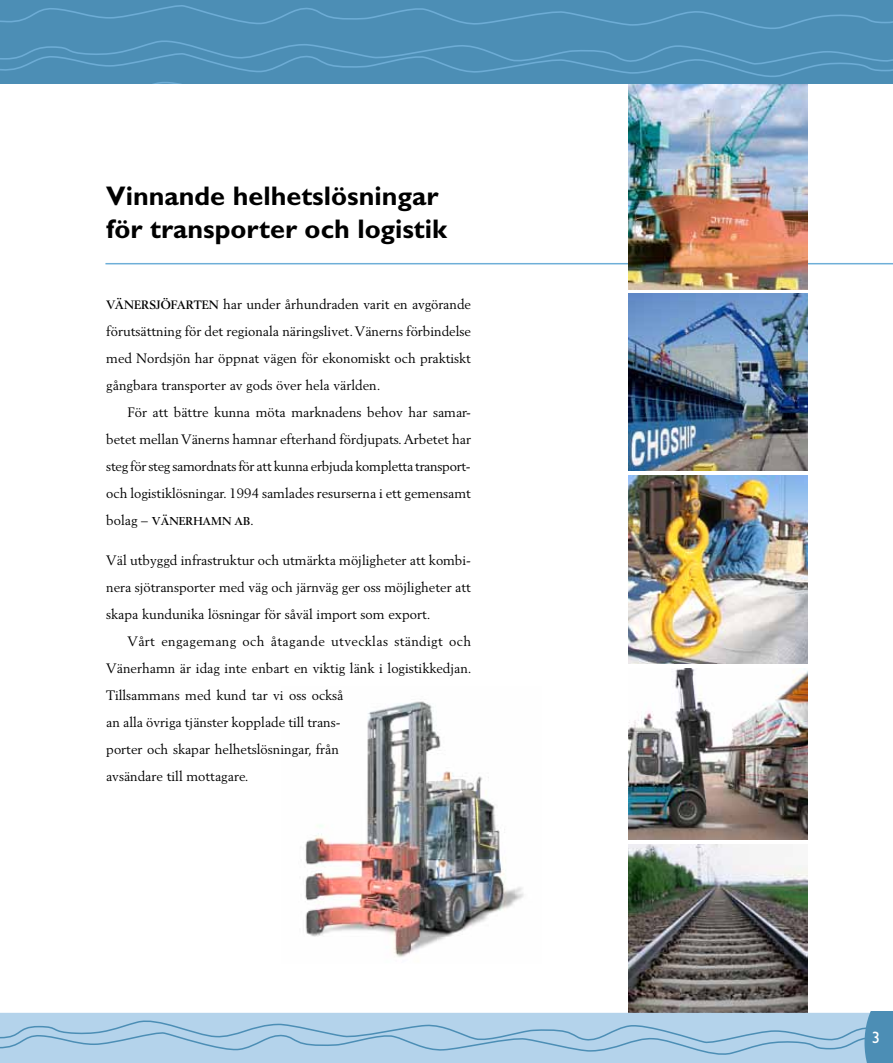
<style>
.page{position:relative;width:893px;height:1063px;background:#fff}
.page>*{position:absolute;margin:0;border:0;box-sizing:border-box;transform-origin:0 0}
.t1{font:700 27px/33px "Gill Sans";color:#000}
.t2{font:16.5px "Gill Sans";color:#fff}
.t3{font:13.5px/27px "Berling";color:#000;text-align:justify}
.t4{font:12px "Berling Bld";color:#000}
.s1{font-family:"Berling Bld";font-size:12.75px}
.s2{font-family:"Berling";font-size:13.5px}
</style>
<div class="page">
<img style="left:0;top:0;width:893px;height:1063px">
<h1 class="t1" style="left:106px;top:179px;width:342px">Vinnande helhetslösningar för transporter och logistik</h1>
<p class="t3" style="left:106px;top:291px;width:366px"><span class="s1">VÄNERSJÖFARTEN</span> har under århundraden varit en avgörande förutsättning för det regionala näringslivet. Vänerns förbindelse med Nordsjön har öppnat vägen för ekonomiskt och praktiskt gångbara transporter av gods över hela världen.</p>
<p class="t3" style="left:106px;top:399px;width:366px;text-indent:21px">För att bättre kunna möta marknadens behov har samar&shy;betet mellan Vänerns hamnar efterhand fördjupats. Arbetet har steg för steg samordnats för att kunna erbjuda kompletta transport&shy;och logistiklösningar. 1994 samlades resurserna i ett gemensamt</p>
<p class="t4" style="left:106px;top:513px;width:149px"><span class="s2">bolag –</span> VÄNERHAMN AB<span class="s2">.</span></p>
<p class="t3" style="left:106px;top:546px;width:366px">Väl utbyggd infrastruktur och utmärkta möjligheter att kombi&shy;nera sjötransporter med väg och järnväg ger oss möjligheter att skapa kundunika lösningar för såväl import som export.</p>
<p class="t3" style="left:106px;top:627px;width:367px;text-align:left;text-indent:21px">Vårt engagemang och åtagande utvecklas ständigt och Vänerhamn är idag inte enbart en viktig länk i logistikkedjan.<br>Tillsammans med kund tar vi oss också<br>an alla övriga tjänster kopplade till trans-<br>porter och skapar helhetslösningar, från<br>avsändare till mottagare.</p>
<p class="t2" style="left:871px;top:1028px;width:10px">3</p>
</div>
